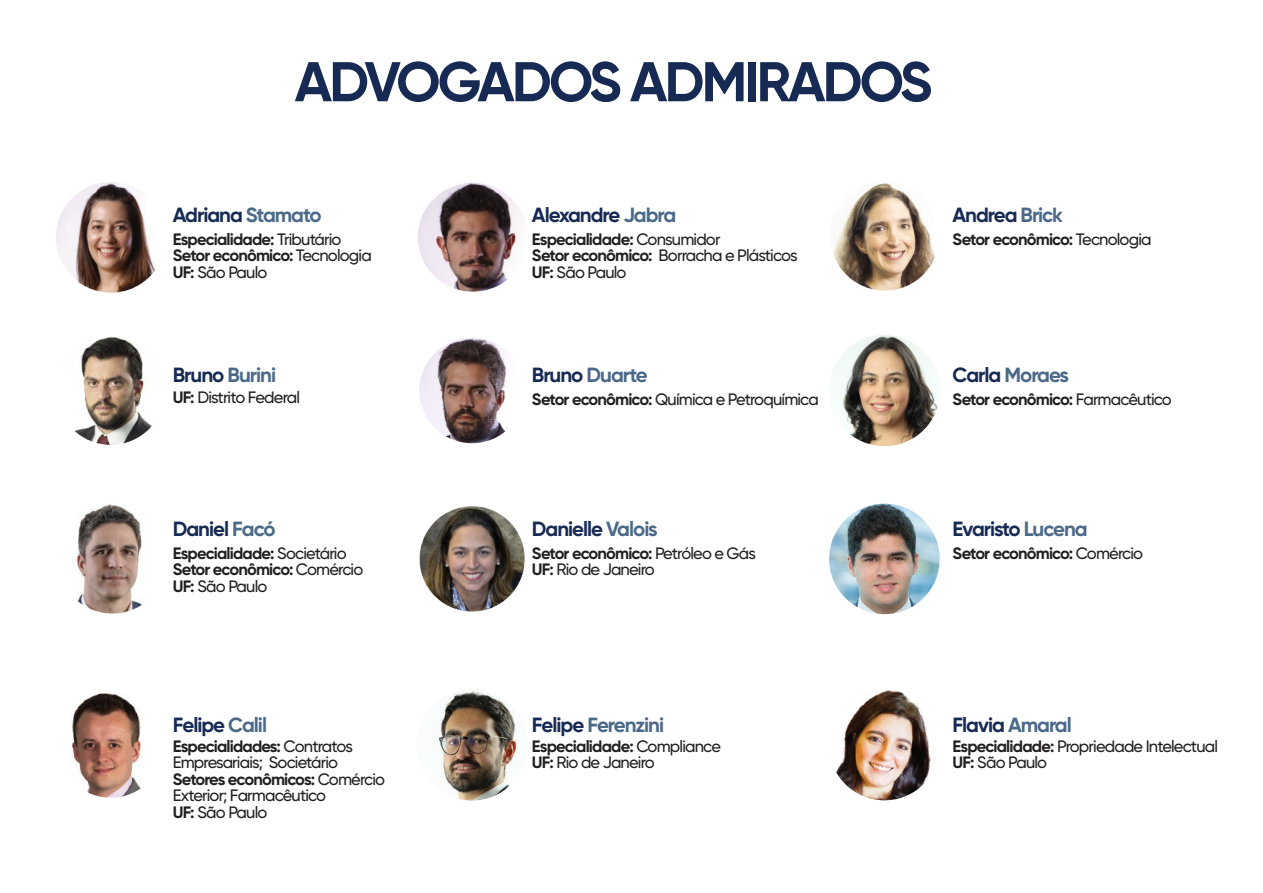
<style>
.page{position:relative;width:1263px;height:893px;background:#fff}
.page>*{position:absolute;margin:0;border:0;box-sizing:border-box;transform-origin:0 0}
.t1{font:700 55.95px "Gilroy";letter-spacing:-.05em;color:#172a53}
.t2{font:700 20.55px "Gilroy";letter-spacing:-.05em;color:#172a53}
.t3{font:700 20.55px "Gilroy";letter-spacing:-.05em;color:#4b6988}
.t4{font:500 16.5px/16.5px "Gilroy";letter-spacing:-.05em;color:#231f20}
.t5{font:700 16.5px/16.5px "Gilroy";letter-spacing:-.05em;color:#231f20}
.s1{color:#4b6988}
.s2{font-weight:500}
.s3{font-weight:700}
.s4{color:#172a53}
</style>
<div class="page">
<img style="left:56px;top:336px;width:109px;height:109px;border-radius:54px">
<img style="left:419px;top:506px;width:106px;height:106px">
<img style="left:76px;top:504px;width:67px;height:110px">
<img style="left:418px;top:182px;width:103px;height:110px">
<img style="left:56px;top:182px;width:99px;height:111px">
<img style="left:833px;top:182px;width:102px;height:108px">
<img style="left:419px;top:338px;width:106px;height:105px;border-radius:53px">
<img style="left:829px;top:335px;width:111px;height:111px;border-radius:56px">
<img style="left:829px;top:504px;width:111px;height:110px;border-radius:55px">
<img style="left:58px;top:692px;width:106px;height:106px;border-radius:53px">
<img style="left:416px;top:689px;width:112px;height:111px;border-radius:56px">
<img style="left:836px;top:690px;width:95px;height:110px">
<h1 class="t1" style="left:295px;top:47px;width:639px">ADVOGADOS ADMIRADOS</h1>
<p class="t2" style="left:173px;top:202px;width:150px">Adriana <span class="s1">Stamato</span></p>
<p class="t2" style="left:532px;top:202px;width:146px">Alexandre <span class="s1">Jabra</span></p>
<p class="t2" style="left:953px;top:202px;width:112px">Andrea <span class="s1">Brick</span></p>
<p class="t5" style="left:953px;top:231px;width:200px">Setor econômico: <span class="s2">Tecnologia</span></p>
<p class="t5" style="left:173px;top:231px;width:200px">Especialidade: <span class="s2">Tributário<br></span>Setor econômico: <span class="s2">Tecnologia<br></span>UF: <span class="s2">São Paulo</span></p>
<p class="t4" style="left:532px;top:231px;width:267px"><span class="s3">Especialidade:</span> Consumidor<br><span class="s3">Setor econômico:</span> Borracha e Plásticos<br><span class="s3">UF:</span> São Paulo</p>
<p class="t3" style="left:173px;top:362px;width:105px"><span class="s4">Bruno</span> Burini</p>
<p class="t4" style="left:173px;top:389px;width:129px"><span class="s3">UF:</span> Distrito Federal</p>
<p class="t2" style="left:173px;top:516px;width:104px">Daniel <span class="s1">Facó</span></p>
<p class="t5" style="left:173px;top:545px;width:192px">Especialidade: <span class="s2">Societário<br></span>Setor econômico: <span class="s2">Comércio<br></span>UF: <span class="s2">São Paulo</span></p>
<p class="t2" style="left:173px;top:712px;width:96px">Felipe <span class="s1">Calil</span></p>
<p class="t4" style="left:173px;top:738px;width:214px"><span class="s3">Especialidades:</span> Contratos<br>Empresariais; Societário<br><span class="s3">Setores econômicos:</span> Comércio<br>Exterior; Farmacêutico<br><span class="s3">UF:</span> São Paulo</p>
<p class="t3" style="left:532px;top:362px;width:117px"><span class="s4">Bruno</span> Duarte</p>
<p class="t4" style="left:532px;top:390px;width:288px"><span class="s3">Setor econômico:</span> Química e Petroquímica</p>
<p class="t2" style="left:532px;top:516px;width:127px">Danielle <span class="s1">Valois</span></p>
<p class="t4" style="left:532px;top:544px;width:225px"><span class="s3">Setor econômico:</span> Petróleo e Gás<br><span class="s3">UF:</span> Rio de Janeiro</p>
<p class="t3" style="left:532px;top:712px;width:134px"><span class="s4">Felipe</span> Ferenzini</p>
<p class="t4" style="left:532px;top:738px;width:190px"><span class="s3">Especialidade:</span> Compliance<br><span class="s3">UF:</span> Rio de Janeiro</p>
<p class="t3" style="left:953px;top:362px;width:118px"><span class="s4">Carla</span> Moraes</p>
<p class="t5" style="left:953px;top:391px;width:221px">Setor econômico: <span class="s2">Farmacêutico</span></p>
<p class="t2" style="left:953px;top:516px;width:137px">Evaristo <span class="s1">Lucena</span></p>
<p class="t5" style="left:953px;top:545px;width:192px">Setor econômico: <span class="s2">Comércio</span></p>
<p class="t2" style="left:953px;top:712px;width:121px">Flavia <span class="s1">Amaral</span></p>
<p class="t4" style="left:953px;top:738px;width:267px"><span class="s3">Especialidade:</span> Propriedade Intelectual<br><span class="s3">UF:</span> São Paulo</p>
</div>
